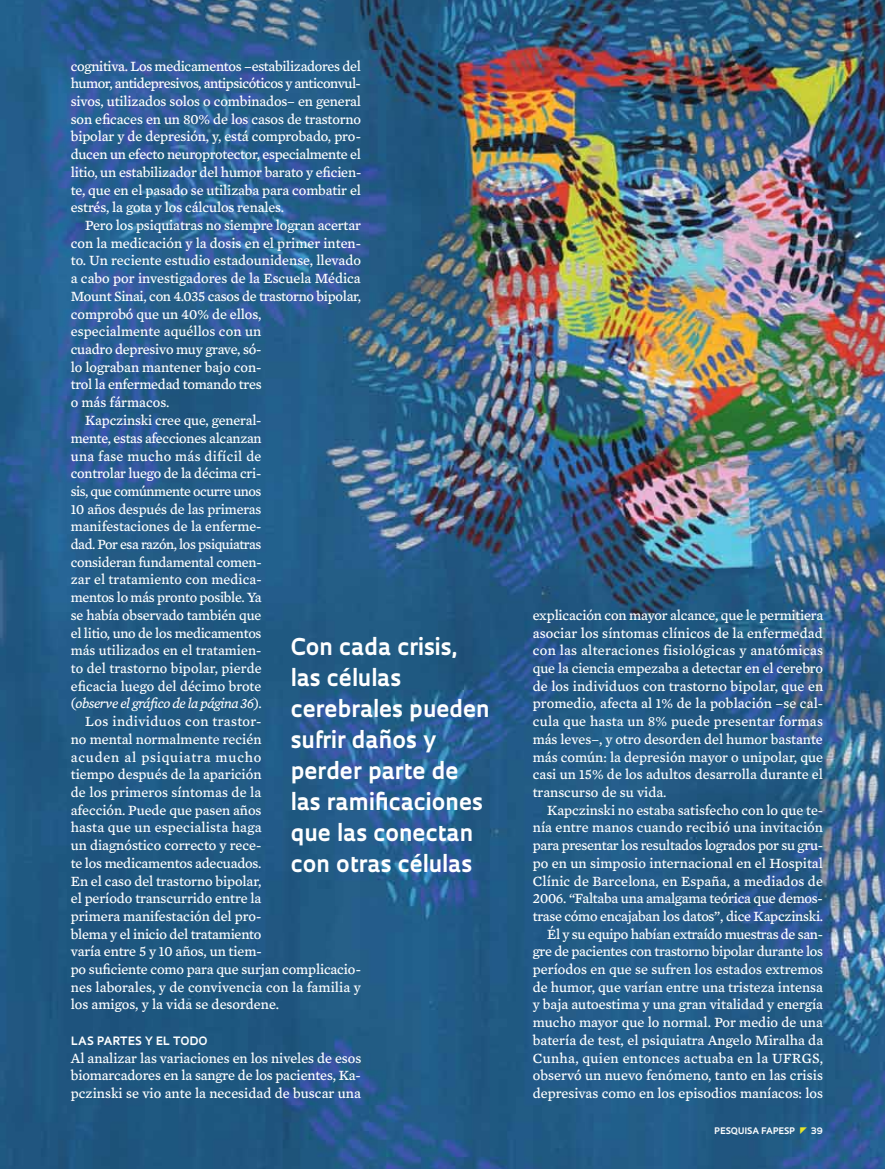
<style>
.page{position:relative;width:885px;height:1169px;background:#fff}
.page>*{position:absolute;margin:0;border:0;box-sizing:border-box;transform-origin:0 0}
.t1{font:700 22.5px/31px "Oculum";color:#fff}
.t2{font:14.4px/17.7px "Mercury Text G4";letter-spacing:-.005em;color:#fff;text-align:justify}
.t3{font:14.4px "Mercury Text G4";letter-spacing:-.03em;color:#fff}
.t4{font:14.4px "Mercury Text G4";letter-spacing:.025em;color:#fff}
.t5{font:italic 14.4px "Mercury Text G4";letter-spacing:-.03em;color:#fff}
.t6{font:14.4px "Mercury Text G4";letter-spacing:.055em;color:#fff}
.t7{font:700 11.25px "Oculum";letter-spacing:.035em;color:#fff}
.t8{font:700 8.7px "Oculum";letter-spacing:.01em;color:#fff}
.s1{font-style:normal}
</style>
<div class="page">
<img style="left:0;top:0;width:885px;height:1168px">
<svg style="left:800px;top:1126px;width:7px;height:7px"></svg>
<p class="t2" style="left:71px;top:56px;width:292px">cognitiva. Los medicamentos –estabilizadores del humor, antidepresivos, antipsicóticos y anticonvul&shy;sivos, utilizados solos o combinados– en general son eficaces en un 80% de los casos de trastorno bipolar y de depresión, y, está comprobado, pro&shy;ducen un efecto neuroprotector, especialmente el litio, un estabilizador del humor barato y eficien&shy;te, que en el pasado se utilizaba para combatir el estrés, la gota y los cálculos renales.</p>
<p class="t2" style="left:85px;top:215px;width:277px">Pero los psiquiatras no siempre logran acertar</p>
<p class="t2" style="left:71px;top:233px;width:292px">con la medicación y la dosis en el primer inten-</p>
<p class="t2" style="left:71px;top:251px;width:292px">to. Un reciente estudio estadounidense, llevado</p>
<p class="t2" style="left:71px;top:269px;width:292px">a cabo por investigadores de la Escuela Médica</p>
<p class="t2" style="left:71px;top:286px;width:292px">Mount Sinai, con 4.035 casos de trastorno bipolar,</p>
<p class="t2" style="left:71px;top:304px;width:192px">comprobó que un 40% de ellos,</p>
<p class="t2" style="left:71px;top:322px;width:192px">especialmente aquéllos con un</p>
<p class="t2" style="left:71px;top:339px;width:192px">cuadro depresivo muy grave, só-</p>
<p class="t2" style="left:71px;top:357px;width:192px">lo lograban mantener bajo con-</p>
<p class="t2" style="left:71px;top:375px;width:192px">trol la enfermedad tomando tres</p>
<p class="t2" style="left:71px;top:392px;width:100px">o más fármacos.</p>
<p class="t2" style="left:85px;top:410px;width:178px">Kapczinski cree que, general-</p>
<p class="t2" style="left:71px;top:428px;width:192px">mente, estas afecciones alcanzan</p>
<p class="t4" style="left:71px;top:445px;width:192px">una fase mucho más difícil de</p>
<p class="t2" style="left:71px;top:464px;width:192px">controlar luego de la décima cri-</p>
<p class="t3" style="left:71px;top:480px;width:192px">sis, que comúnmente ocurre unos</p>
<p class="t2" style="left:71px;top:499px;width:192px">10 años después de las primeras</p>
<p class="t2" style="left:71px;top:517px;width:192px">manifestaciones de la enferme-</p>
<p class="t3" style="left:71px;top:533px;width:192px">dad. Por esa razón, los psiquiatras</p>
<p class="t2" style="left:71px;top:552px;width:192px">consideran fundamental comen-</p>
<p class="t2" style="left:71px;top:570px;width:192px">zar el tratamiento con medica-</p>
<p class="t2" style="left:71px;top:587px;width:192px">mentos lo más pronto posible. Ya</p>
<p class="t2" style="left:71px;top:605px;width:192px">se había observado también que</p>
<p class="t2" style="left:71px;top:623px;width:192px">el litio, uno de los medicamentos</p>
<p class="t2" style="left:71px;top:641px;width:192px">más utilizados en el tratamien-</p>
<p class="t2" style="left:71px;top:658px;width:192px">to del trastorno bipolar, pierde</p>
<p class="t2" style="left:71px;top:676px;width:192px">eficacia luego del décimo brote</p>
<p class="t5" style="left:71px;top:693px;width:192px"><span class="s1">(</span>observe el gráfico de la página 36<span class="s1">).</span></p>
<p class="t4" style="left:85px;top:711px;width:178px">Los individuos con trastor-</p>
<p class="t2" style="left:71px;top:729px;width:192px">no mental normalmente recién</p>
<p class="t6" style="left:71px;top:746px;width:192px">acuden al psiquiatra mucho</p>
<p class="t2" style="left:71px;top:765px;width:192px">tiempo después de la aparición</p>
<p class="t2" style="left:71px;top:782px;width:192px">de los primeros síntomas de la</p>
<p class="t2" style="left:71px;top:800px;width:192px">afección. Puede que pasen años</p>
<p class="t2" style="left:71px;top:818px;width:192px">hasta que un especialista haga</p>
<p class="t2" style="left:71px;top:835px;width:192px">un diagnóstico correcto y rece-</p>
<p class="t2" style="left:71px;top:853px;width:192px">te los medicamentos adecuados.</p>
<p class="t2" style="left:71px;top:871px;width:192px">En el caso del trastorno bipolar,</p>
<p class="t2" style="left:71px;top:888px;width:192px">el período transcurrido entre la</p>
<p class="t2" style="left:71px;top:906px;width:192px">primera manifestación del pro-</p>
<p class="t2" style="left:71px;top:924px;width:192px">blema y el inicio del tratamiento</p>
<p class="t2" style="left:71px;top:942px;width:192px">varía entre 5 y 10 años, un tiem-</p>
<p class="t2" style="left:71px;top:959px;width:292px">po suficiente como para que surjan complicacio-</p>
<p class="t2" style="left:71px;top:977px;width:292px">nes laborales, y de convivencia con la familia y</p>
<p class="t2" style="left:71px;top:995px;width:210px">los amigos, y la vida se desordene.</p>
<p class="t7" style="left:71px;top:1033px;width:58px">LAS PARTES</p>
<p class="t7" style="left:145px;top:1033px;width:63px">Y EL TO DO</p>
<p class="t2" style="left:71px;top:1048px;width:292px">Al analizar las variaciones en los niveles de esos biomarcadores en la sangre de los pacientes, Ka&shy;pczinski se vio ante la necesidad de buscar una</p>
<h1 class="t1" style="left:290px;top:630px;width:201px">Con cada crisis, las células cerebrales pueden sufrir daños y perder parte de las ramificaciones que las conectan con otras células</h1>
<p class="t2" style="left:533px;top:605px;width:292px">explicación con mayor alcance, que le permitiera asociar los síntomas clínicos de la enfermedad con las alteraciones fisiológicas y anatómicas que la ciencia empezaba a detectar en el cerebro de los individuos con trastorno bipolar, que en promedio, afecta al 1% de la población –se cal&shy;cula que hasta un 8% puede presentar formas más leves–, y otro desorden del humor bastante más común: la depresión mayor o unipolar, que casi un 15% de los adultos desarrolla durante el transcurso de su vida.</p>
<p class="t2" style="left:533px;top:800px;width:292px;text-align:right">Kapczinski no estaba satisfecho con lo que te&shy;nía entre manos cuando recibió una invitación para presentar los resultados logrados por su gru&shy;po en un simposio internacional en el Hospital Clínic de Barcelona, en España, a mediados de 2006. “Faltaba una amalgama teórica que demos&shy;trase cómo encajaban los datos”, dice Kapczinski.<br>Él y su equipo habían extraído muestras de san&shy;gre de pacientes con trastorno bipolar durante los períodos en que se sufren los estados extremos de humor, que varían entre una tristeza intensa y baja autoestima y una gran vitalidad y energía mucho mayor que lo normal. Por medio de una batería de test, el psiquiatra Angelo Miralha da Cunha, quien entonces actuaba en la UFRGS, observó un nuevo fenómeno, tanto en las crisis depresivas como en los episodios maníacos: los</p>
<p class="t8" style="left:714px;top:1124px;width:7px">pES</p>
<p class="t8" style="left:731px;top:1124px;width:14px">QUISA</p>
<p class="t8" style="left:761px;top:1124px;width:35px">FAPESP</p>
<p class="t8" style="left:811px;top:1124px;width:14px">39</p>
</div>
